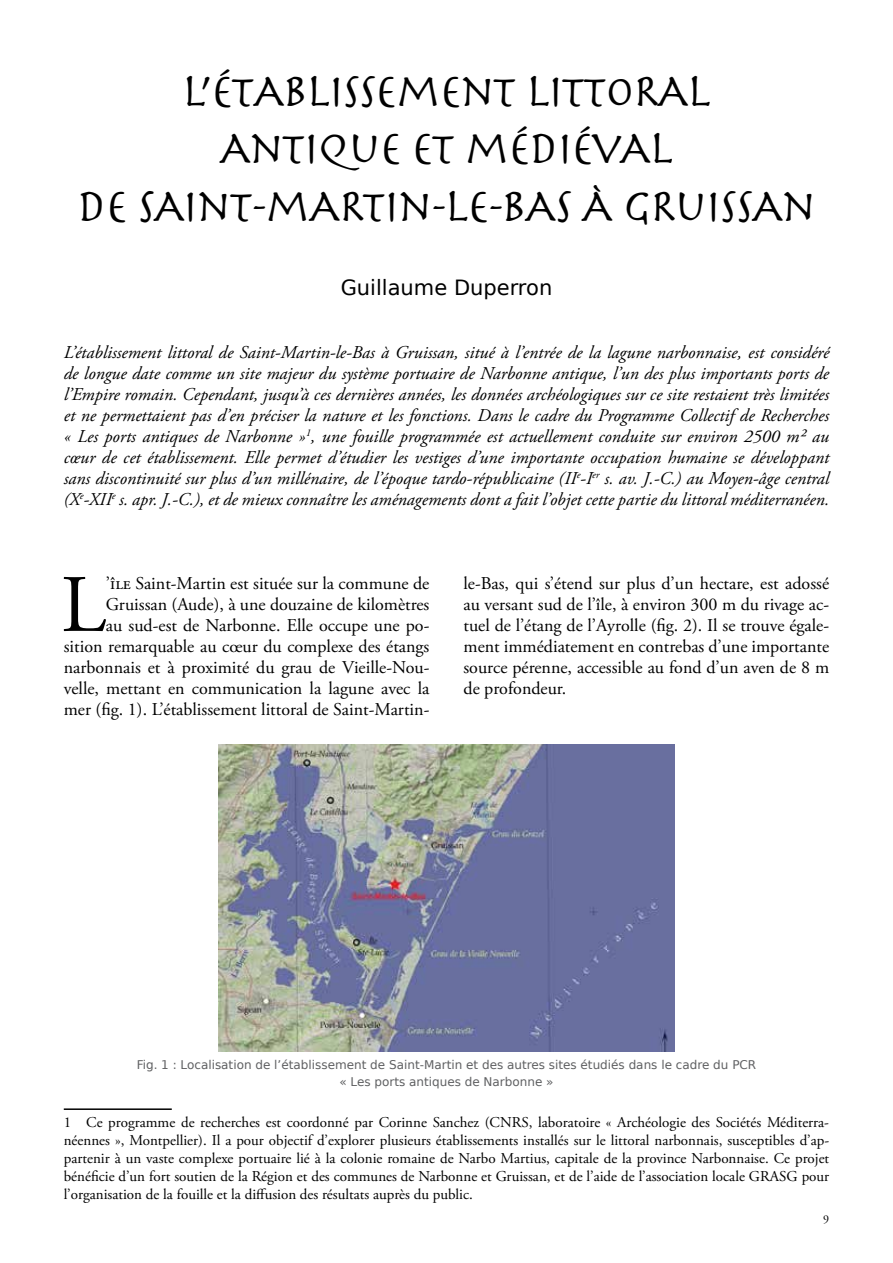
<style>
.page{position:relative;width:893px;height:1263px;background:#fff}
.page>*{position:absolute;margin:0;border:0;box-sizing:border-box;transform-origin:0 0}
.t1{font:81.3px "Adobe Garamond Pro";color:#000}
.t2{font:48px/57.6px "Herculanum";letter-spacing:-.05em;color:#000;text-align:center}
.t3{font:21px "DejaVu Sans";color:#000}
.t4{font:italic 18px/21px "Adobe Garamond Pro";color:#000;text-align:justify}
.t5{font:18px/21px "Adobe Garamond Pro";color:#000;text-align:right}
.t6{font:15px/18px "Adobe Garamond Pro";color:#000;text-align:justify}
.t7{font:12px/16.5px "DejaVu Sans";color:#5f6062;text-align:center}
.t8{font:12px "Adobe Garamond Pro";color:#000}
</style>
<div class="page">
<hr style="left:64px;top:1108px;width:108px;height:2px;background:#000">
<img style="left:218px;top:744px;width:457px;height:308px">
<h2 class="t2" style="left:76px;top:63px;width:742px">L’ÉTABLISSEMENT LITTORAL<br>ANTIQUE ET MÉDIÉVAL<br>DE SAINT-MARTIN-LE-BAS À GRUISSAN</h2>
<p class="t3" style="left:341px;top:269px;width:213px">Guillaume Duperron</p>
<p class="t4" style="left:64px;top:342px;width:767px">L’établissement littoral de Saint-Martin-le-Bas à Gruissan, situé à l’entrée de la lagune narbonnaise, est considéré de longue date comme un site majeur du système portuaire de Narbonne antique, l’un des plus importants ports de l’Empire romain. Cependant, jusqu’à ces dernières années, les données archéologiques sur ce site restaient très limitées et ne permettaient pas d’en préciser la nature et les fonctions. Dans le cadre du Programme Collectif de Recherches « Les ports antiques de Narbonne »<sup>1</sup>, une fouille programmée est actuellement conduite sur environ 2500 m² au cœur de cet établissement. Elle permet d’étudier les vestiges d’une importante occupation humaine se développant sans discontinuité sur plus d’un millénaire, de l’époque tardo-républicaine (II<sup>e</sup>-I<sup>er</sup> s. av. J.-C.) au Moyen-âge central (X<sup>e</sup>‑XII<sup>e</sup> s. apr. J.‑C.), et de mieux connaître les aménagements dont a fait l’objet cette partie du littoral méditerranéen.</p>
<p class="t5" style="left:64px;top:573px;width:367px">’île Saint-Martin est située sur la commune de Gruissan (Aude), à une douzaine de kilomètres<br>au sud-est de Narbonne. Elle occupe une po&shy;sition remarquable au cœur du complexe des étangs narbonnais et à proximité du grau de Vieille-Nou&shy;velle, mettant en communication la lagune avec la mer (fig. 1). L’établissement littoral de Saint-Martin-</p>
<p class="t5" style="left:463px;top:573px;width:367px;text-align:justify">le-Bas, qui s’étend sur plus d’un hectare, est adossé au versant sud de l’île, à environ 300 m du rivage ac&shy;tuel de l’étang de l’Ayrolle (fig. 2). Il se trouve égale&shy;ment immédiatement en contrebas d’une importante source pérenne, accessible au fond d’un aven de 8 m de profondeur.</p>
<h1 class="t1" style="left:61px;top:556px;width:46px">L</h1>
<p class="t7" style="left:137px;top:1056px;width:621px">Fig. 1 : Localisation de l’établissement de Saint-Martin et des autres sites étudiés dans le cadre du PCR « Les ports antiques de Narbonne »</p>
<p class="t6" style="left:64px;top:1114px;width:767px">1 Ce programme de recherches est coordonné par Corinne Sanchez (CNRS, laboratoire « Archéologie des Sociétés Méditerra&shy;néennes », Montpellier). Il a pour objectif d’explorer plusieurs établissements installés sur le littoral narbonnais, susceptibles d’ap&shy;partenir à un vaste complexe portuaire lié à la colonie romaine de Narbo Martius, capitale de la province Narbonnaise. Ce projet bénéficie d’un fort soutien de la Région et des communes de Narbonne et Gruissan, et de l’aide de l’association locale GRASG pour l’organisation de la fouille et la diffusion des résultats auprès du public.</p>
<p class="t8" style="left:823px;top:1212px;width:7px">9</p>
</div>
